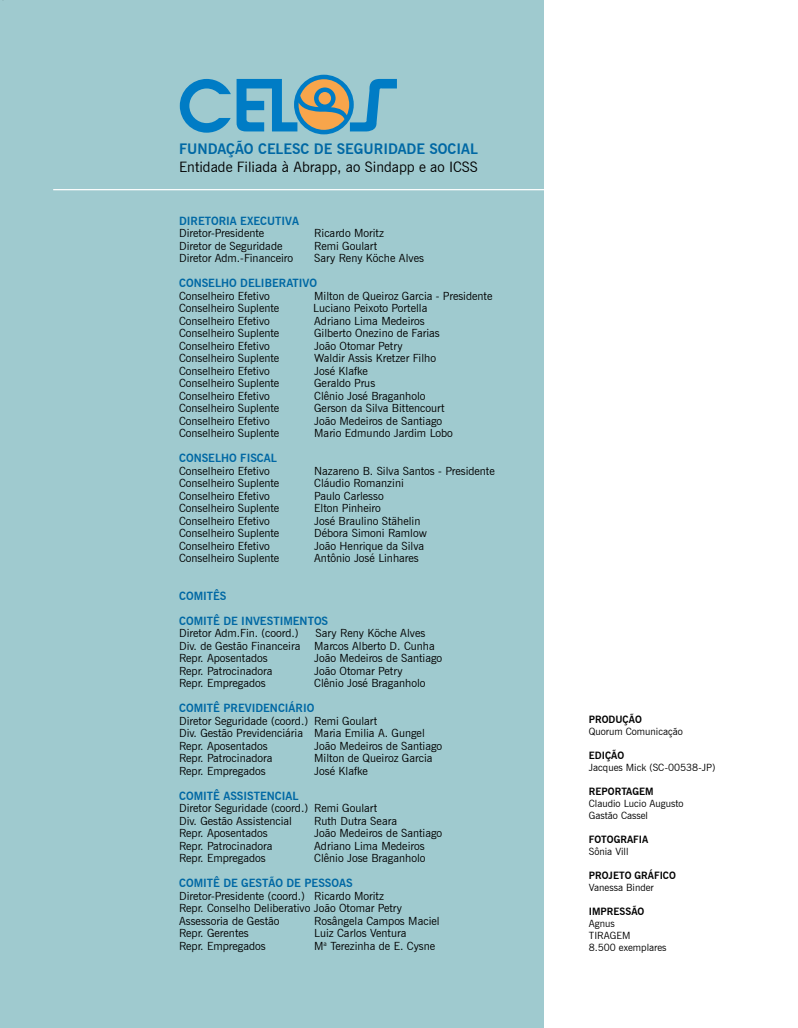
<style>
.page{position:relative;width:798px;height:1028px;background:#fff}
.page>*{position:absolute;margin:0;border:0;box-sizing:border-box;transform-origin:0 0}
.t1{font:14.38px "News Gothic BT";color:#000}
.t2{font:700 14.38px "News Gothic BT";color:#0068a4}
.t3{font:11.25px/12.5px "News Gothic BT";color:#000}
.t4{font:700 11.25px "News Gothic BT";color:#0068a4}
.t5{font:10px/12px "News Gothic BT";color:#000}
.t6{font:700 10px "News Gothic BT";color:#000}
</style>
<div class="page">
<div style="left:0;top:0;width:543px;height:1028px;background:#9fcacf"></div>
<hr style="left:53px;top:189px;width:744px;height:1px;background:#fff">
<svg style="left:180px;top:75px;width:217px;height:59px"></svg>
<p class="t2" style="left:179px;top:140px;width:300px">FUNDAÇÃO CELESC DE SEGURIDADE SOCIAL</p>
<p class="t1" style="left:179px;top:158px;width:300px">Entidade Filiada à Abrapp, ao Sindapp e ao ICSS</p>
<p class="t4" style="left:179px;top:214px;width:121px">DIRETORIA EXECUTIVA</p>
<p class="t3" style="left:179px;top:227px;width:87px">Diretor-Presidente</p>
<p class="t3" style="left:314px;top:227px;width:71px">Ricardo Moritz</p>
<p class="t3" style="left:179px;top:239px;width:105px">Diretor de Seguridade</p>
<p class="t3" style="left:314px;top:239px;width:64px">Remi Goulart</p>
<p class="t3" style="left:179px;top:252px;width:116px">Diretor Adm.-Financeiro</p>
<p class="t3" style="left:314px;top:252px;width:111px">Sary Reny Köche Alves</p>
<p class="t4" style="left:179px;top:276px;width:140px">CONSELHO DELIBERATIVO</p>
<p class="t3" style="left:179px;top:289px;width:92px">Conselheiro Efetivo</p>
<p class="t3" style="left:314px;top:289px;width:180px">Milton de Queiroz Garcia - Presidente</p>
<p class="t3" style="left:179px;top:302px;width:102px">Conselheiro Suplente</p>
<p class="t3" style="left:313px;top:302px;width:116px">Luciano Peixoto Portella</p>
<p class="t3" style="left:179px;top:314px;width:92px">Conselheiro Efetivo</p>
<p class="t3" style="left:314px;top:314px;width:112px">Adriano Lima Medeiros</p>
<p class="t3" style="left:179px;top:327px;width:102px">Conselheiro Suplente</p>
<p class="t3" style="left:314px;top:327px;width:127px">Gilberto Onezino de Farias</p>
<p class="t3" style="left:179px;top:339px;width:92px">Conselheiro Efetivo</p>
<p class="t3" style="left:314px;top:339px;width:90px">João Otomar Petry</p>
<p class="t3" style="left:179px;top:352px;width:102px">Conselheiro Suplente</p>
<p class="t3" style="left:314px;top:352px;width:123px">Waldir Assis Kretzer Filho</p>
<p class="t3" style="left:179px;top:364px;width:92px">Conselheiro Efetivo</p>
<p class="t3" style="left:314px;top:364px;width:55px">José Klafke</p>
<p class="t3" style="left:179px;top:377px;width:102px">Conselheiro Suplente</p>
<p class="t3" style="left:314px;top:377px;width:62px">Geraldo Prus</p>
<p class="t3" style="left:179px;top:389px;width:92px">Conselheiro Efetivo</p>
<p class="t3" style="left:314px;top:389px;width:113px">Clênio José Braganholo</p>
<p class="t3" style="left:179px;top:402px;width:102px">Conselheiro Suplente</p>
<p class="t3" style="left:314px;top:402px;width:132px">Gerson da Silva Bittencourt</p>
<p class="t3" style="left:179px;top:414px;width:92px">Conselheiro Efetivo</p>
<p class="t3" style="left:314px;top:414px;width:129px">João Medeiros de Santiago</p>
<p class="t3" style="left:179px;top:427px;width:102px">Conselheiro Suplente</p>
<p class="t3" style="left:314px;top:427px;width:140px">Mario Edmundo Jardim Lobo</p>
<p class="t4" style="left:179px;top:451px;width:99px">CONSELHO FISCAL</p>
<p class="t3" style="left:179px;top:464px;width:92px">Conselheiro Efetivo</p>
<p class="t3" style="left:314px;top:464px;width:182px">Nazareno B. Silva Santos - Presidente</p>
<p class="t3" style="left:179px;top:477px;width:102px">Conselheiro Suplente</p>
<p class="t3" style="left:314px;top:477px;width:91px">Cláudio Romanzini</p>
<p class="t3" style="left:179px;top:489px;width:92px">Conselheiro Efetivo</p>
<p class="t3" style="left:314px;top:489px;width:71px">Paulo Carlesso</p>
<p class="t3" style="left:179px;top:502px;width:102px">Conselheiro Suplente</p>
<p class="t3" style="left:314px;top:502px;width:68px">Elton Pinheiro</p>
<p class="t3" style="left:179px;top:514px;width:92px">Conselheiro Efetivo</p>
<p class="t3" style="left:314px;top:514px;width:108px">José Braulino Stähelin</p>
<p class="t3" style="left:179px;top:527px;width:102px">Conselheiro Suplente</p>
<p class="t3" style="left:314px;top:527px;width:114px">Débora Simoni Ramlow</p>
<p class="t3" style="left:179px;top:539px;width:92px">Conselheiro Efetivo</p>
<p class="t3" style="left:314px;top:539px;width:111px">João Henrique da Silva</p>
<p class="t3" style="left:179px;top:552px;width:102px">Conselheiro Suplente</p>
<p class="t3" style="left:314px;top:552px;width:106px">Antônio José Linhares</p>
<p class="t4" style="left:179px;top:589px;width:49px">COMITÊS</p>
<p class="t4" style="left:179px;top:614px;width:151px">COMITÊ DE INVESTIMENTOS</p>
<p class="t3" style="left:179px;top:627px;width:121px">Diretor Adm.Fin. (coord.)</p>
<p class="t3" style="left:179px;top:627px;width:257px;text-indent:136px">Sary Reny Köche Alves<br>Div. de Gestão Financeira Marcos Alberto D. Cunha<br>Repr. Aposentados</p>
<p class="t3" style="left:314px;top:652px;width:129px">João Medeiros de Santiago</p>
<p class="t3" style="left:179px;top:664px;width:95px">Repr. Patrocinadora</p>
<p class="t3" style="left:314px;top:664px;width:90px">João Otomar Petry</p>
<p class="t3" style="left:179px;top:677px;width:88px">Repr. Empregados</p>
<p class="t3" style="left:314px;top:677px;width:113px">Clênio José Braganholo</p>
<p class="t4" style="left:179px;top:701px;width:137px">COMITÊ PREVIDENCIÁRIO</p>
<p class="t3" style="left:179px;top:714px;width:247px">Diretor Seguridade (coord.) Remi Goulart<br>Div. Gestão Previdenciária Maria Emilia A. Gungel<br>Repr. Aposentados</p>
<p class="t3" style="left:314px;top:739px;width:129px">João Medeiros de Santiago</p>
<p class="t3" style="left:179px;top:752px;width:95px">Repr. Patrocinadora</p>
<p class="t3" style="left:314px;top:752px;width:120px">Milton de Queiroz Garcia</p>
<p class="t3" style="left:179px;top:764px;width:88px">Repr. Empregados</p>
<p class="t3" style="left:314px;top:764px;width:55px">José Klafke</p>
<p class="t4" style="left:179px;top:789px;width:121px">COMITÊ ASSISTENCIAL</p>
<p class="t3" style="left:179px;top:802px;width:199px">Diretor Seguridade (coord.) Remi Goulart<br>Div. Gestão Assistencial</p>
<p class="t3" style="left:314px;top:814px;width:84px">Ruth Dutra Seara</p>
<p class="t3" style="left:179px;top:827px;width:90px">Repr. Aposentados</p>
<p class="t3" style="left:314px;top:827px;width:129px">João Medeiros de Santiago</p>
<p class="t3" style="left:179px;top:839px;width:95px">Repr. Patrocinadora</p>
<p class="t3" style="left:314px;top:839px;width:112px">Adriano Lima Medeiros</p>
<p class="t3" style="left:179px;top:852px;width:88px">Repr. Empregados</p>
<p class="t3" style="left:314px;top:852px;width:113px">Clênio Jose Braganholo</p>
<p class="t4" style="left:179px;top:876px;width:175px">COMITÊ DE GESTÃO DE PESSOAS</p>
<p class="t3" style="left:179px;top:889px;width:224px">Diretor-Presidente (coord.) Ricardo Moritz<br>Repr. Conselho Deliberativo João Otomar Petry<br>Assessoria de Gestão</p>
<p class="t3" style="left:314px;top:914px;width:127px">Rosângela Campos Maciel</p>
<p class="t3" style="left:179px;top:927px;width:71px">Repr. Gerentes</p>
<p class="t3" style="left:314px;top:927px;width:94px">Luiz Carlos Ventura</p>
<p class="t3" style="left:179px;top:939px;width:88px">Repr. Empregados</p>
<p class="t3" style="left:314px;top:939px;width:122px">M<sup>a</sup> Terezinha de E. Cysne</p>
<p class="t6" style="left:588px;top:713px;width:54px">PRODUÇÃO</p>
<p class="t5" style="left:588px;top:725px;width:95px">Quorum Comunicação</p>
<p class="t6" style="left:588px;top:749px;width:37px">EDIÇÃO</p>
<p class="t5" style="left:588px;top:761px;width:128px">Jacques Mick (SC-00538-JP)</p>
<p class="t6" style="left:588px;top:785px;width:66px">REPORTAGEM</p>
<p class="t5" style="left:588px;top:797px;width:96px">Claudio Lucio Augusto<br>Gastão Cassel</p>
<p class="t6" style="left:588px;top:833px;width:61px">FOTOGRAFIA</p>
<p class="t5" style="left:588px;top:845px;width:41px">Sônia Vill</p>
<p class="t6" style="left:588px;top:869px;width:89px">PROJETO GRÁFICO</p>
<p class="t5" style="left:588px;top:881px;width:66px">Vanessa Binder</p>
<p class="t6" style="left:588px;top:905px;width:57px">IMPRESSÃO</p>
<p class="t5" style="left:588px;top:917px;width:79px">Agnus<br>TIRAGEM<br>8.500 exemplares</p>
</div>
